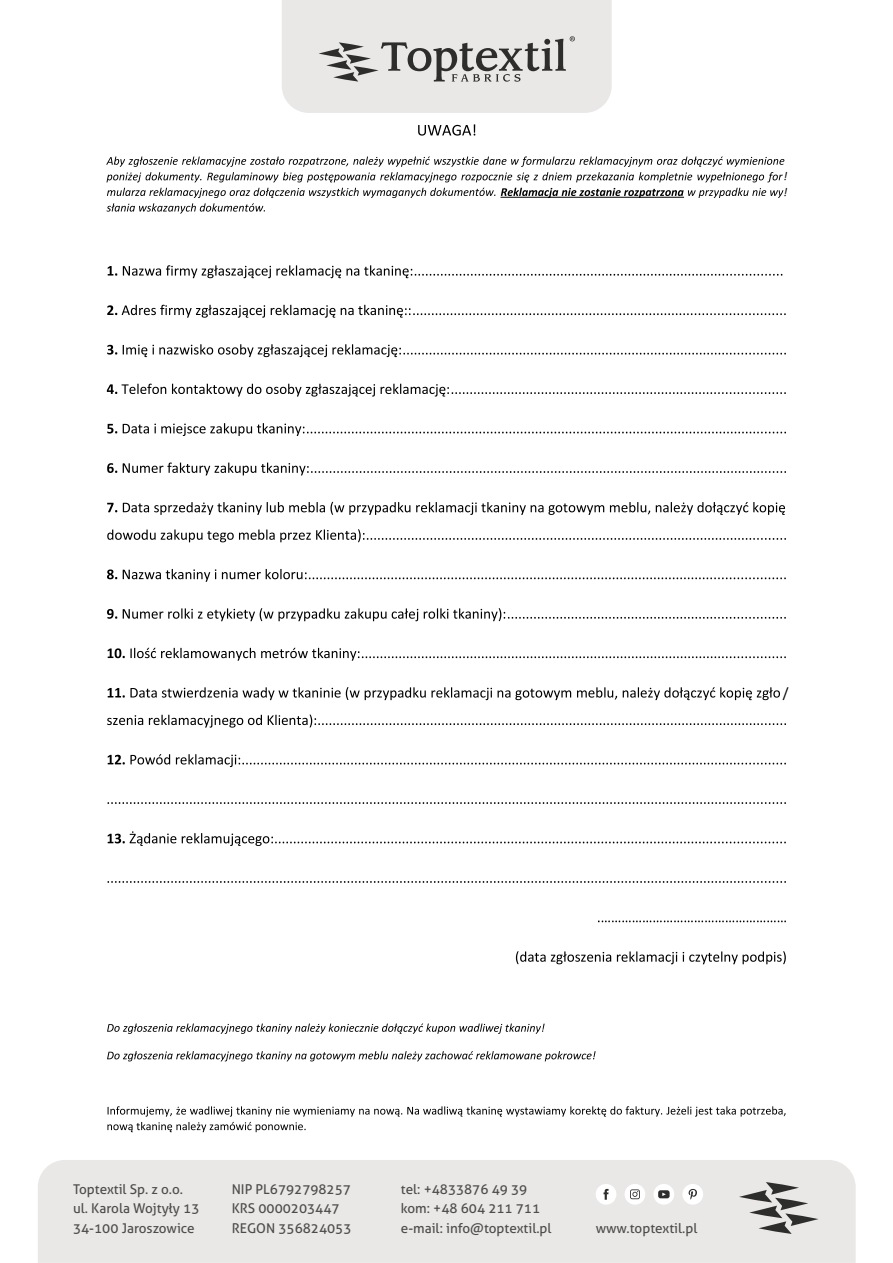
<style>
.page{position:relative;width:893px;height:1263px;background:#fff}
.page>*{position:absolute;margin:0;border:0;box-sizing:border-box;transform-origin:0 0}
.t1{font:15px "Calibri";color:#000}
.t2{font:13.5px/19.5px "Aller";color:#4d4c4c}
.t3{font:italic 12px/15.6px "Calibri";color:#000}
</style>
<div class="page">
<svg style="left:418px;top:124px;width:57px;height:12px"></svg>
<svg style="left:106px;top:156px;width:678px;height:26px"></svg>
<hr style="left:500px;top:197px;width:184px;height:1px;background:#000">
<svg style="left:501px;top:188px;width:282px;height:10px"></svg>
<svg style="left:107px;top:188px;width:388px;height:26px"></svg>
<svg style="left:108px;top:266px;width:9px;height:10px"></svg>
<svg style="left:123px;top:265px;width:659px;height:13px"></svg>
<svg style="left:107px;top:305px;width:678px;height:13px"></svg>
<svg style="left:107px;top:345px;width:10px;height:10px"></svg>
<svg style="left:123px;top:344px;width:662px;height:13px"></svg>
<svg style="left:107px;top:384px;width:678px;height:13px"></svg>
<svg style="left:107px;top:424px;width:10px;height:10px"></svg>
<svg style="left:123px;top:423px;width:663px;height:13px"></svg>
<svg style="left:107px;top:463px;width:10px;height:10px"></svg>
<svg style="left:123px;top:463px;width:663px;height:12px"></svg>
<svg style="left:107px;top:503px;width:10px;height:9px"></svg>
<svg style="left:123px;top:502px;width:662px;height:13px"></svg>
<svg style="left:107px;top:529px;width:679px;height:13px"></svg>
<svg style="left:107px;top:570px;width:10px;height:9px"></svg>
<svg style="left:123px;top:569px;width:662px;height:13px"></svg>
<svg style="left:107px;top:609px;width:10px;height:10px"></svg>
<svg style="left:123px;top:608px;width:662px;height:13px"></svg>
<svg style="left:108px;top:648px;width:677px;height:13px"></svg>
<svg style="left:108px;top:687px;width:672px;height:13px"></svg>
<svg style="left:107px;top:715px;width:679px;height:13px"></svg>
<svg style="left:108px;top:754px;width:677px;height:13px"></svg>
<svg style="left:107px;top:802px;width:679px;height:2px"></svg>
<svg style="left:108px;top:831px;width:677px;height:15px"></svg>
<svg style="left:107px;top:881px;width:679px;height:2px"></svg>
<svg style="left:598px;top:921px;width:188px;height:1px"></svg>
<svg style="left:516px;top:951px;width:269px;height:13px"></svg>
<svg style="left:107px;top:1023px;width:437px;height:11px"></svg>
<svg style="left:107px;top:1051px;width:488px;height:10px"></svg>
<svg style="left:107px;top:1106px;width:678px;height:26px"></svg>
<div style="left:38px;top:1160px;width:817px;height:103px;background:#eae8e6"></div>
<div style="left:624px;top:1184px;width:21px;height:21px;background:#fff;border-radius:50%"></div>
<svg style="left:630px;top:1189px;width:9px;height:10px"></svg>
<div style="left:653px;top:1184px;width:21px;height:21px;background:#fff;border-radius:50%"></div>
<svg style="left:658px;top:1190px;width:11px;height:8px"></svg>
<div style="left:595px;top:1184px;width:21px;height:21px;background:#fff;border-radius:50%"></div>
<svg style="left:603px;top:1189px;width:5px;height:11px"></svg>
<div style="left:682px;top:1184px;width:21px;height:21px;background:#fff;border-radius:50%"></div>
<svg style="left:688px;top:1189px;width:9px;height:11px"></svg>
<svg style="left:739px;top:1182px;width:79px;height:52px"></svg>
<svg style="left:282px;top:0;width:329px;height:113px"></svg>
<p class="t3" style="left:783px;top:168px;width:5px">! !</p>
<p class="t1" style="left:782px;top:682px;width:7px">/</p>
<p class="t2" style="left:73px;top:1179px;width:128px">Toptextil Sp. z o.o. ul. Karola Wojtyły 13<br>34-100 Jaroszowice</p>
<p class="t2" style="left:232px;top:1179px;width:121px">NIP PL6792798257<br>KRS 0000203447<br>REGON 356824053</p>
<p class="t2" style="left:401px;top:1179px;width:152px">tel: +4833876 49 39 kom: +48 604 211 711 e-mail: info@toptextil.pl</p>
<p class="t2" style="left:595px;top:1218px;width:103px">www.toptextil.pl</p>
</div>
